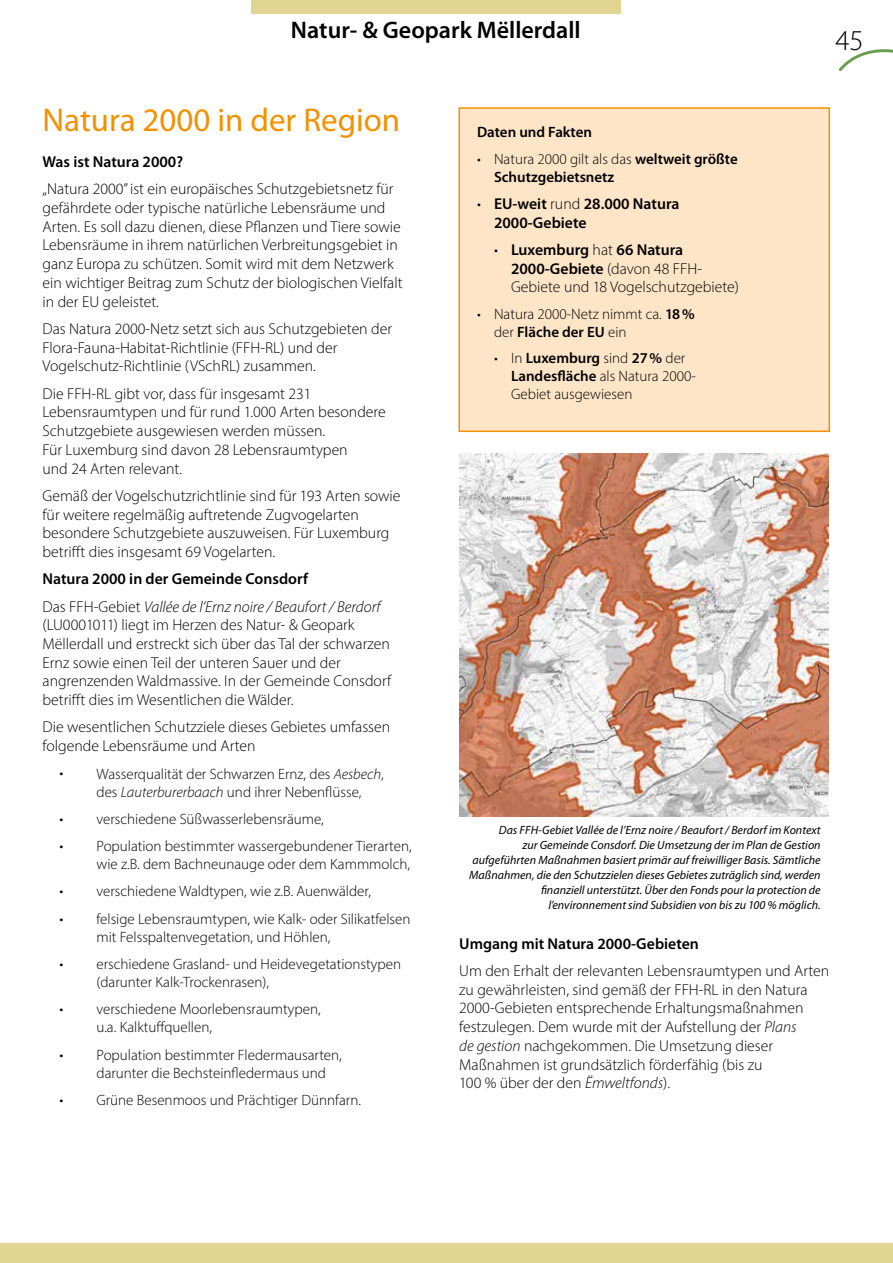
<style>
.page{position:relative;width:893px;height:1263px;background:#fff}
.page>*{position:absolute;margin:0;border:0;box-sizing:border-box;transform-origin:0 0}
.t1{font:33px "Myriad Pro";color:#f39100}
.t2{font:300 28.95px "Myriad Pro";color:#000}
.t3{font:600 24px "Myriad Pro";color:#000}
.t4{font:300 15.75px/18.8px "Myriad Pro";color:#000}
.t5{font:600 15.75px/18.8px "Myriad Pro";color:#000}
.t6{font:italic 300 15.75px/27.3px "Myriad Pro";color:#000}
.t7{font:300 15px/18px "Myriad Pro";color:#000}
.t8{font:600 15px/18px "Myriad Pro";color:#000}
.t9{font:italic 12px/15px "Myriad Pro";color:#000;text-align:right}
.s1{font-weight:600;font-style:normal}
.s2{font-style:normal}
.s3{font-size:15.75px}
.s4{font-style:italic}
.s5{font-weight:300}
.s6{font-weight:600}
</style>
<div class="page">
<svg style="left:839px;top:49px;width:54px;height:22px"></svg>
<div style="left:251px;top:0;width:370px;height:14px;background:#e0d592"></div>
<div style="left:0;top:1243px;width:893px;height:20px;background:#e0d592"></div>
<div style="left:459px;top:108px;width:370px;height:323px;background:#fee5c7"></div>
<div style="left:458px;top:107px;width:372px;height:325px;border:2px solid #f39100"></div>
<img style="left:459px;top:453px;width:370px;height:364px">
<h3 class="t3" style="left:291px;top:17px;width:291px">Natur- &amp; Geopark Mëllerdall</h3>
<h2 class="t2" style="left:835px;top:23px;width:30px">45</h2>
<h1 class="t1" style="left:43px;top:102px;width:359px">Natura 2000 in der Region</h1>
<p class="t5" style="left:43px;top:152px;width:142px">Was ist Natura 2000?</p>
<p class="t4" style="left:43px;top:179px;width:362px">„Natura 2000” ist ein europäisches Schutzgebietsnetz für gefährdete oder typische natürliche Lebensräume und Arten. Es soll dazu dienen, diese Pflanzen und Tiere sowie Lebensräume in ihrem natürlichen Verbreitungsgebiet in ganz Europa zu schützen. Somit wird mit dem Netzwerk ein wichtiger Beitrag zum Schutz der biologischen Vielfalt in der EU geleistet.</p>
<p class="t4" style="left:43px;top:319px;width:351px">Das Natura 2000-Netz setzt sich aus Schutzgebieten der<br>Flora-Fauna-Habitat-Richtlinie (FFH-RL) und der<br>Vogelschutz-Richtlinie (VSchRL) zusammen.</p>
<p class="t4" style="left:43px;top:384px;width:345px">Die FFH-RL gibt vor, dass für insgesamt 231<br>Lebensraumtypen und für rund 1.000 Arten besondere Schutzgebiete ausgewiesen werden müssen.<br>Für Luxemburg sind davon 28 Lebensraumtypen<br>und 24 Arten relevant.</p>
<p class="t4" style="left:43px;top:486px;width:360px">Gemäß der Vogelschutzrichtlinie sind für 193 Arten sowie für weitere regelmäßig auftretende Zugvogelarten besondere Schutzgebiete auszuweisen. Für Luxemburg betrifft dies insgesamt 69 Vogelarten.</p>
<p class="t6" style="left:43px;top:565px;width:339px"><span class="s1">Natura 2000 in der Gemeinde Consdorf<br></span><span class="s2">Das FFH-Gebiet</span> Vallée de l’Ernz noire / Beaufort / Berdorf</p>
<p class="t4" style="left:43px;top:615px;width:350px">(LU0001011) liegt im Herzen des Natur- &amp; Geopark Mëllerdall und erstreckt sich über das Tal der schwarzen Ernz sowie einen Teil der unteren Sauer und der angrenzenden Waldmassive. In der Gemeinde Consdorf betrifft dies im Wesentlichen die Wälder.</p>
<p class="t4" style="left:43px;top:718px;width:349px">Die wesentlichen Schutzziele dieses Gebietes umfassen folgende Lebensräume und Arten</p>
<p class="t7" style="left:97px;top:764px;width:289px;text-indent:-37px"><span class="s3">•</span> Wasserqualität der Schwarzen Ernz, des <span class="s4">Aesbech</span>, des <span class="s4">Lauterburerbaach</span> und ihrer Nebenflüsse,</p>
<p class="t7" style="left:60px;top:810px;width:266px"><span class="s3">•</span> verschiedene Süßwasserlebensräume,</p>
<p class="t7" style="left:60px;top:837px;width:354px;text-align:right"><span class="s3">•</span> Population bestimmter wassergebundener Tierarten, wie z.B. dem Bachneunauge oder dem Kammmolch,</p>
<p class="t7" style="left:60px;top:882px;width:313px"><span class="s3">•</span> verschiedene Waldtypen, wie z.B. Auenwälder,</p>
<p class="t7" style="left:97px;top:909px;width:315px;text-indent:-37px"><span class="s3">•</span> felsige Lebensraumtypen, wie Kalk- oder Silikatfelsen mit Felsspaltenvegetation, und Höhlen,</p>
<p class="t7" style="left:97px;top:955px;width:306px;text-indent:-37px"><span class="s3">•</span> erschiedene Grasland- und Heidevegetationstypen (darunter Kalk-Trockenrasen),</p>
<p class="t7" style="left:97px;top:1000px;width:226px;text-indent:-37px"><span class="s3">•</span> verschiedene Moorlebensraumtypen, u.a. Kalktuffquellen,</p>
<p class="t7" style="left:97px;top:1045px;width:247px;text-indent:-37px"><span class="s3">•</span> Population bestimmter Fledermausarten, darunter die Bechsteinfledermaus und</p>
<p class="t7" style="left:60px;top:1090px;width:303px"><span class="s3">•</span> Grüne Besenmoos und Prächtiger Dünnfarn.</p>
<p class="t8" style="left:477px;top:123px;width:117px">Daten und Fakten</p>
<p class="t8" style="left:494px;top:150px;width:245px;text-indent:-17px"><span class="s5">• Natura 2000 gilt als das</span> weltweit größte<br>Schutzgebietsnetz</p>
<p class="t5" style="left:494px;top:194px;width:187px;text-indent:-17px"><span class="s5">•</span> EU-weit <span class="s5">rund</span> 28.000 Natura<br>2000-Gebiete</p>
<p class="t4" style="left:511px;top:240px;width:230px;text-indent:-17px">• <span class="s6">Luxemburg</span> hat <span class="s6">66 Natura<br>2000-Gebiete</span> (davon 48 FFH-<br>Gebiete und 18 Vogelschutzgebiete)</p>
<p class="t7" style="left:494px;top:305px;width:202px;text-indent:-17px">• Natura 2000-Netz nimmt ca. <span class="s6">18% </span>der <span class="s6">Fläche der EU</span> ein</p>
<p class="t7" style="left:511px;top:349px;width:186px;text-indent:-17px">• In <span class="s6">Luxemburg</span> sind <span class="s6">27%</span> der<br><span class="s6">Landesfläche</span> als Natura 2000-<br>Gebiet ausgewiesen</p>
<p class="t9" style="left:469px;top:823px;width:353px">Das FFH-Gebiet Vallée de l’Ernz noire / Beaufort / Berdorf im Kontext<br>zur Gemeinde Consdorf. Die Umsetzung der im Plan de Gestion aufgeführten Maßnahmen basiert primär auf freiwilliger Basis. Sämtliche Maßnahmen, die den Schutzzielen dieses Gebietes zuträglich sind, werden finanziell unterstützt. Über den Fonds pour la protection de l’environnement sind Subsidien von bis zu 100 % möglich.</p>
<p class="t5" style="left:459px;top:934px;width:241px">Umgang mit Natura 2000-Gebieten</p>
<p class="t4" style="left:459px;top:961px;width:372px">Um den Erhalt der relevanten Lebensraumtypen und Arten zu gewährleisten, sind gemäß der FFH-RL in den Natura 2000-Gebieten entsprechende Erhaltungsmaßnahmen festzulegen. Dem wurde mit der Aufstellung der <span class="s4">Plans<br>de gestion</span> nachgekommen. Die Umsetzung dieser Maßnahmen ist grundsätzlich förderfähig (bis zu<br>100 % über der den <span class="s4">Ëmweltfonds</span>).</p>
</div>
